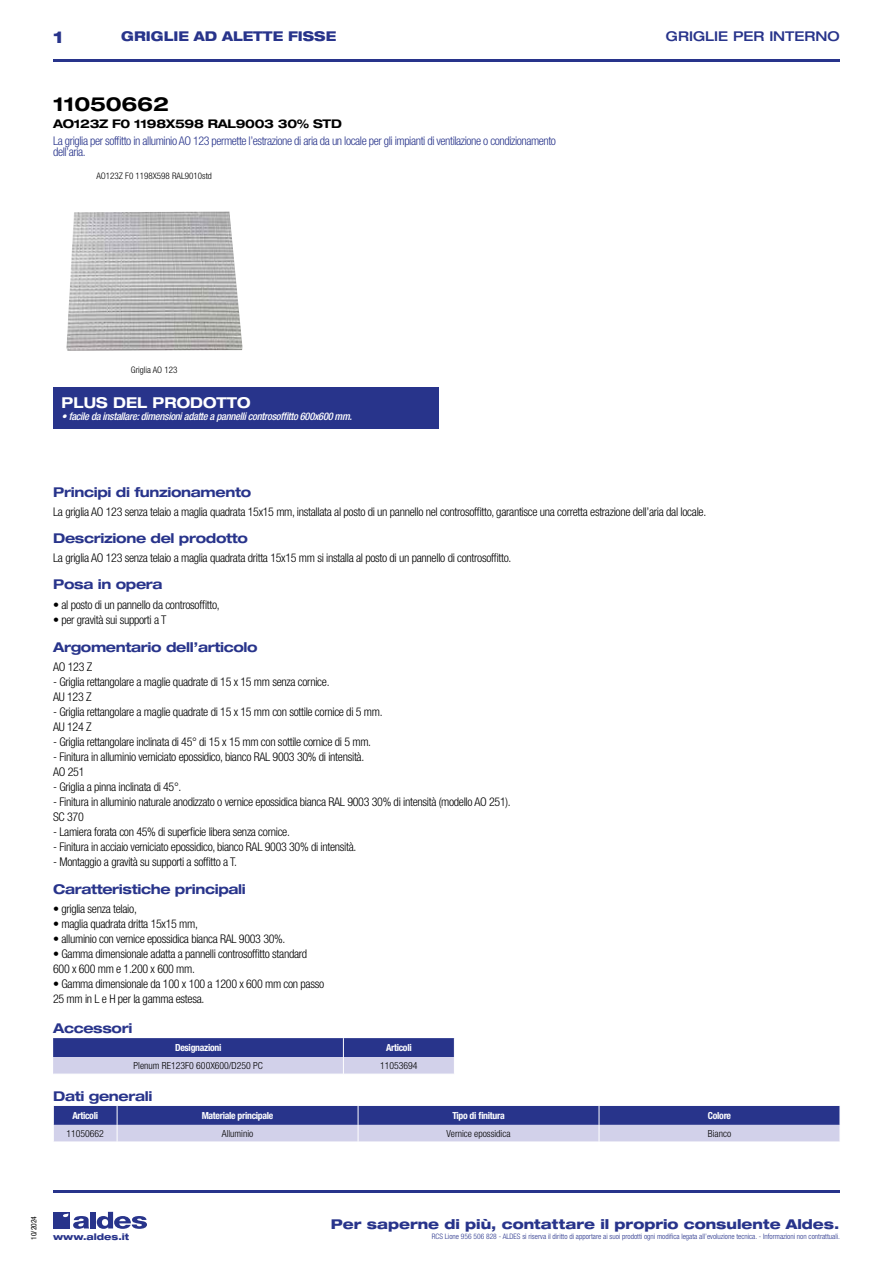
<style>
.page{position:relative;width:893px;height:1263px;background:#fff}
.page>*{position:absolute;margin:0;border:0;box-sizing:border-box;transform-origin:0 0}
.t1{font:700 expanded 19.5px "Helvetica Neue LT Std";letter-spacing:-.01em;color:#000}
.t2{font:800 expanded 16.5px "Helvetica Neue LT Std";color:#28348b}
.t3{font:700 expanded 15px "Helvetica Neue LT Std";color:#fff;scale:.95 1}
.t4{font:700 expanded 13.5px "Helvetica Neue LT Std";letter-spacing:-.025em;color:#28348b}
.t5{font:800 expanded 13.5px "Helvetica Neue LT Std";color:#28348b}
.t6{font:800 expanded 13.5px "Helvetica Neue LT Std";color:#28348b;scale:.95 1}
.t7{font:500 expanded 13.5px "Helvetica Neue LT Std";color:#28348b}
.t8{font:300 condensed 12px/15px "Helvetica Neue LT Std";letter-spacing:-.025em;color:#000}
.t9{font:300 condensed 12px/10.5px "Helvetica Neue LT Std";letter-spacing:-.035em;color:#28348b}
.t10{font:700 expanded 12px "Helvetica Neue LT Std";letter-spacing:-.025em;color:#000}
.t11{font:italic 500 condensed 10.5px "Helvetica Neue LT Std";letter-spacing:-.03em;color:#fff}
.t12{font:300 condensed 9.75px "Helvetica Neue";color:#000}
.t13{font:700 condensed 9.75px "Helvetica Neue LT Std";letter-spacing:-.03em;color:#fff}
.t14{font:300 condensed 9px "Helvetica Neue LT Std";color:#000}
.t15{font:800 expanded 9px "Helvetica Neue LT Std";color:#28348b}
.t16{font:300 condensed 7.5px "Helvetica Neue LT Std";color:#28348b}
.t17{font:condensed 7.5px "Helvetica Neue LT Std";color:#000}
</style>
<div class="page">
<div style="left:53px;top:1212px;width:17px;height:16px;background:#28348b"></div>
<div style="left:90px;top:1212px;width:6px;height:16px;background:#28348b"></div>
<svg style="left:97px;top:1212px;width:50px;height:17px"></svg>
<svg style="left:63px;top:1213px;width:26px;height:16px"></svg>
<hr style="left:53px;top:59px;width:787px;height:2px;background:#28348b">
<img style="left:66px;top:211px;width:176px;height:140px">
<div style="left:53px;top:387px;width:386px;height:41px;background:#28348b"></div>
<svg style="left:53px;top:1038px;width:402px;height:36px;background:#797fb8"></svg>
<hr style="left:53px;top:1190px;width:787px;height:2px;background:#28348b">
<svg style="left:53px;top:1106px;width:787px;height:36px;background:#7a80b9"></svg>
<h2 class="t2" style="left:53px;top:26px;width:12px">1</h2>
<p class="t6" style="left:121px;top:28px;width:228px">GRIGLIE AD ALETTE FISSE</p>
<p class="t7" style="left:666px;top:28px;width:176px">GRIGLIE PER INTERNO</p>
<h1 class="t1" style="left:53px;top:92px;width:117px">11050662</h1>
<p class="t10" style="left:53px;top:116px;width:290px">AO123Z F0 1198X598 RAL9003 30% STD</p>
<p class="t9" style="left:53px;top:136px;width:504px">La griglia per soffitto in alluminio AO 123 permette l’estrazione di aria da un locale per gli impianti di ventilazione o condizionamento dell’aria.</p>
<p class="t14" style="left:96px;top:170px;width:117px">AO123Z F0 1198X598 RAL9010std</p>
<p class="t14" style="left:131px;top:365px;width:48px">Griglia AO 123</p>
<p class="t3" style="left:62px;top:393px;width:200px">PLUS DEL PRODOTTO</p>
<p class="t11" style="left:62px;top:410px;width:292px">• facile da installare: dimensioni adatte a pannelli controsoffitto 600x600 mm.</p>
<p class="t4" style="left:53px;top:484px;width:200px">Principi di funzionamento</p>
<p class="t4" style="left:53px;top:530px;width:196px">Descrizione del prodotto</p>
<p class="t4" style="left:53px;top:576px;width:111px">Posa in opera</p>
<p class="t8" style="left:53px;top:505px;width:655px">La griglia AO 123 senza telaio a maglia quadrata 15x15 mm, installata al posto di un pannello nel controsoffitto, garantisce una corretta estrazione dell’aria dal locale.</p>
<p class="t8" style="left:53px;top:551px;width:460px">La griglia AO 123 senza telaio a maglia quadrata dritta 15x15 mm si installa al posto di un pannello di controsoffitto.</p>
<p class="t8" style="left:53px;top:597px;width:168px">• al posto di un pannello da controsoffitto,</p>
<p class="t8" style="left:53px;top:612px;width:115px">• per gravità sui supporti a T</p>
<p class="t4" style="left:53px;top:639px;width:206px">Argomentario dell’articolo</p>
<p class="t8" style="left:53px;top:659px;width:41px">AO 123 Z</p>
<p class="t8" style="left:53px;top:674px;width:278px">- Griglia rettangolare a maglie quadrate di 15 x 15 mm senza cornice.<br>AU 123 Z</p>
<p class="t8" style="left:53px;top:704px;width:331px">- Griglia rettangolare a maglie quadrate di 15 x 15 mm con sottile cornice di 5 mm.<br>AU 124 Z</p>
<p class="t8" style="left:53px;top:734px;width:320px">- Griglia rettangolare inclinata di 45° di 15 x 15 mm con sottile cornice di 5 mm.</p>
<p class="t8" style="left:53px;top:749px;width:313px">- Finitura in alluminio verniciato epossidico, bianco RAL 9003 30% di intensità.<br>AO 251</p>
<p class="t8" style="left:53px;top:779px;width:130px">- Griglia a pinna inclinata di 45°.</p>
<p class="t8" style="left:53px;top:794px;width:459px">- Finitura in alluminio naturale anodizzato o vernice epossidica bianca RAL 9003 30% di intensità (modello AO 251).<br>SC 370</p>
<p class="t8" style="left:53px;top:824px;width:238px">- Lamiera forata con 45% di superficie libera senza cornice.</p>
<p class="t8" style="left:53px;top:839px;width:305px">- Finitura in acciaio verniciato epossidico, bianco RAL 9003 30% di intensità.</p>
<p class="t8" style="left:53px;top:854px;width:185px">- Montaggio a gravità su supporti a soffitto a T.</p>
<p class="t4" style="left:53px;top:880px;width:194px">Caratteristiche principali</p>
<p class="t8" style="left:53px;top:901px;width:85px">• griglia senza telaio,</p>
<p class="t8" style="left:53px;top:916px;width:146px">• maglia quadrata dritta 15x15 mm,</p>
<p class="t8" style="left:53px;top:931px;width:234px">• alluminio con vernice epossidica bianca RAL 9003 30%.</p>
<p class="t8" style="left:53px;top:946px;width:256px">• Gamma dimensionale adatta a pannelli controsoffitto standard<br>600 x 600 mm e 1.200 x 600 mm.</p>
<p class="t8" style="left:53px;top:976px;width:273px">• Gamma dimensionale da 100 x 100 a 1200 x 600 mm con passo<br>25 mm in L e H per la gamma estesa.</p>
<p class="t4" style="left:53px;top:1020px;width:81px">Accessori</p>
<p class="t13" style="left:175px;top:1042px;width:48px">Designazioni</p>
<p class="t13" style="left:386px;top:1042px;width:27px">Articoli</p>
<p class="t12" style="left:134px;top:1060px;width:131px">Plenum RE123F0 600X600/D250 PC</p>
<p class="t12" style="left:380px;top:1060px;width:39px">11053694</p>
<p class="t4" style="left:53px;top:1088px;width:101px">Dati generali</p>
<p class="t13" style="left:72px;top:1109px;width:27px">Articoli</p>
<p class="t13" style="left:202px;top:1109px;width:73px">Materiale principale</p>
<p class="t13" style="left:452px;top:1109px;width:54px">Tipo di finitura</p>
<p class="t13" style="left:708px;top:1109px;width:25px">Colore</p>
<p class="t12" style="left:66px;top:1128px;width:39px">11050662</p>
<p class="t12" style="left:222px;top:1128px;width:33px">Alluminio</p>
<p class="t12" style="left:446px;top:1128px;width:66px">Vernice epossidica</p>
<p class="t12" style="left:708px;top:1128px;width:25px">Bianco</p>
<p class="t17" style="left:29px;top:1240px;width:25px;rotate:-90deg">10/2024</p>
<p class="t5" style="left:331px;top:1215px;width:510px">Per saperne di più, contattare il proprio consulente Aldes.</p>
<p class="t15" style="left:53px;top:1231px;width:78px">www.aldes.it</p>
<p class="t16" style="left:432px;top:1232px;width:410px">RCS Lione 956 506 828 - ALDES si riserva il diritto di apportare ai suoi prodotti ogni modifica legata all’evoluzione tecnica. - Informazioni non contrattuali.</p>
</div>
